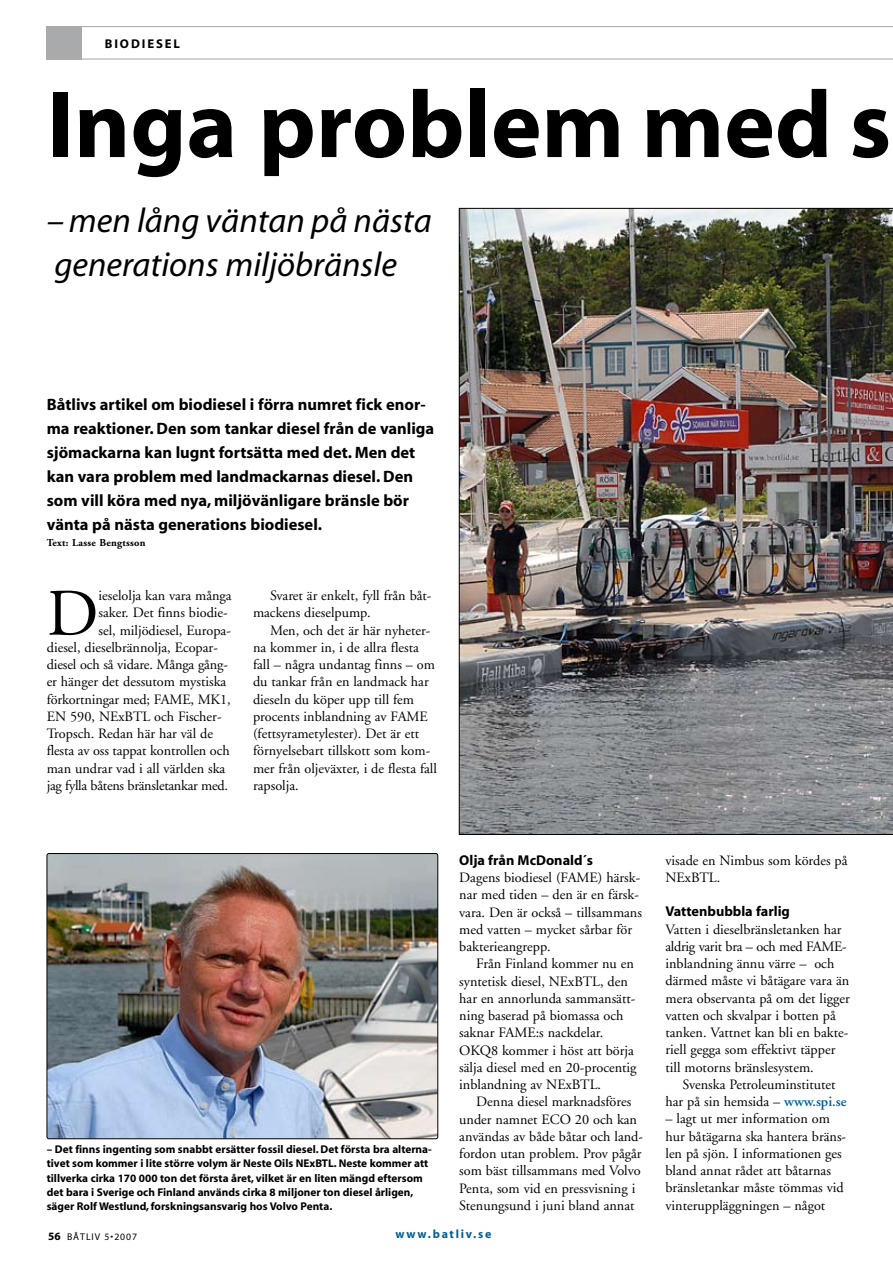
<style>
.page{position:relative;width:893px;height:1263px;background:#fff}
.page>*{position:absolute;margin:0;border:0;box-sizing:border-box;transform-origin:0 0}
.t1{font:700 96px "Myriad";color:#000}
.t2{font:66.3px "Adobe Garamond";color:#000}
.t3{font:italic 34.5px/43.5px "Myriad";color:#000}
.t4{font:700 16.5px/24px "Myriad";color:#000}
.t5{font:14.25px/17.2px "Adobe Garamond";color:#000}
.t6{font:14.25px "Adobe Garamond";letter-spacing:-.02em;color:#000}
.t7{font:700 14.25px "Myriad";color:#000}
.t8{font:700 12.75px "Myriad";letter-spacing:.15em;color:#000}
.t9{font:700 12px "Myriad";letter-spacing:.15em;color:#005f95}
.t10{font:700 11.25px/14.2px "Myriad";color:#000}
.t11{font:700 10.5px "Adobe Garamond";letter-spacing:.025em;color:#000}
.t12{font:9.75px "Myriad";letter-spacing:.1em;color:#000}
.s1{font-weight:700;font-size:11.25px}
.s2{font-weight:600;color:#005f95}
</style>
<div class="page">
<svg style="left:47px;top:26px;width:846px;height:34px"></svg>
<div style="left:47px;top:26px;width:35px;height:33px;background:#a9aaac"></div>
<img style="left:47px;top:853px;width:391px;height:285px;border-radius:2px">
<div style="left:47px;top:853px;width:391px;height:286px;border:1px solid #000;border-radius:2px"></div>
<img style="left:459px;top:208px;width:434px;height:627px">
<p class="t8" style="left:105px;top:38px;width:77px">biodiesel</p>
<p class="t1" style="left:47px;top:75px;width:846px">Inga problem med s</p>
<p class="t3" style="left:47px;top:200px;width:386px">– men lång väntan på nästa generations miljöbränsle</p>
<p class="t4" style="left:47px;top:393px;width:389px">Båtlivs artikel om biodiesel i förra numret fick enor&shy;ma reaktioner. Den som tankar diesel från de vanliga sjömackarna kan lugnt fortsätta med det. Men det kan vara problem med landmackarnas diesel. Den som vill köra med nya, miljövänligare bränsle bör vänta på nästa generations biodiesel.</p>
<p class="t11" style="left:47px;top:537px;width:100px">Text: Lasse Bengtsson</p>
<p class="t2" style="left:47px;top:578px;width:53px">D</p>
<p class="t5" style="left:98px;top:587px;width:135px">ieselolja kan vara många</p>
<p class="t5" style="left:98px;top:605px;width:131px">saker. Det finns biodie-</p>
<p class="t5" style="left:98px;top:622px;width:134px">sel, miljödiesel, Europa-</p>
<p class="t5" style="left:47px;top:639px;width:173px">diesel, dieselbrännolja, Ecopar-</p>
<p class="t5" style="left:47px;top:656px;width:183px">diesel och så vidare. Många gång-</p>
<p class="t5" style="left:47px;top:674px;width:181px">er hänger det dessutom mystiska</p>
<p class="t5" style="left:47px;top:691px;width:185px">förkortningar med; FAME, MK1,</p>
<p class="t5" style="left:47px;top:708px;width:176px">EN 590, NExBTL och Fischer-</p>
<p class="t5" style="left:47px;top:725px;width:168px">Tropsch. Redan här har väl de</p>
<p class="t5" style="left:47px;top:743px;width:184px">flesta av oss tappat kontrollen och</p>
<p class="t5" style="left:47px;top:760px;width:180px">man undrar vad i all världen ska</p>
<p class="t6" style="left:47px;top:778px;width:183px">jag fylla båtens bränsletankar med.</p>
<p class="t5" style="left:270px;top:587px;width:163px">Svaret är enkelt, fyll från båt-</p>
<p class="t5" style="left:253px;top:605px;width:119px">mackens dieselpump.</p>
<p class="t5" style="left:270px;top:622px;width:162px">Men, och det är här nyheter-</p>
<p class="t5" style="left:253px;top:639px;width:167px">na kommer in, i de allra flesta</p>
<p class="t5" style="left:253px;top:656px;width:184px">fall – några undantag finns – om</p>
<p class="t5" style="left:253px;top:674px;width:177px">du tankar från en landmack har</p>
<p class="t5" style="left:253px;top:691px;width:163px">dieseln du köper upp till fem</p>
<p class="t5" style="left:253px;top:708px;width:176px">procents inblandning av FAME</p>
<p class="t5" style="left:253px;top:725px;width:168px">(fettsyrametylester). Det är ett</p>
<p class="t5" style="left:253px;top:743px;width:179px">förnyelsebart tillskott som kom-</p>
<p class="t5" style="left:253px;top:760px;width:185px">mer från oljeväxter, i de flesta fall</p>
<p class="t5" style="left:253px;top:777px;width:47px">rapsolja.</p>
<p class="t10" style="left:47px;top:1142px;width:387px">– Det finns ingenting som snabbt ersätter fossil diesel. Det första bra alterna&shy;tivet som kommer i lite större volym är Neste Oils NExBTL. Neste kommer att tillverka cirka 170 000 ton det första året, vilket är en liten mängd eftersom det bara i Sverige och Finland används cirka 8 miljoner ton diesel årligen, säger Rolf Westlund, forskningsansvarig hos Volvo Penta.</p>
<p class="t7" style="left:459px;top:853px;width:135px">Olja från McDonald´s</p>
<p class="t5" style="left:459px;top:869px;width:182px">Dagens biodiesel (FAME) härsk-</p>
<p class="t5" style="left:459px;top:886px;width:181px">nar med tiden – den är en färsk-</p>
<p class="t5" style="left:459px;top:904px;width:184px">vara. Den är också – tillsammans</p>
<p class="t5" style="left:459px;top:921px;width:174px">med vatten – mycket sårbar för</p>
<p class="t5" style="left:459px;top:938px;width:93px">bakterieangrepp.</p>
<p class="t5" style="left:476px;top:955px;width:159px">Från Finland kommer nu en</p>
<p class="t5" style="left:459px;top:973px;width:170px">syntetisk diesel, NExBTL, den</p>
<p class="t5" style="left:459px;top:990px;width:178px">har en annorlunda sammansätt-</p>
<p class="t5" style="left:459px;top:1007px;width:166px">ning baserad på biomassa och</p>
<p class="t5" style="left:459px;top:1024px;width:145px">saknar FAME:s nackdelar.</p>
<p class="t5" style="left:459px;top:1042px;width:176px">OKQ8 kommer i höst att börja</p>
<p class="t5" style="left:459px;top:1059px;width:179px">sälja diesel med en 20-procentig</p>
<p class="t5" style="left:459px;top:1076px;width:143px">inblandning av NExBTL.</p>
<p class="t5" style="left:476px;top:1093px;width:157px">Denna diesel marknadsföres</p>
<p class="t5" style="left:459px;top:1111px;width:179px">under namnet ECO 20 och kan</p>
<p class="t5" style="left:459px;top:1128px;width:185px">användas av både båtar och land-</p>
<p class="t5" style="left:459px;top:1145px;width:184px">fordon utan problem. Prov pågår</p>
<p class="t5" style="left:459px;top:1162px;width:183px">som bäst tillsammans med Volvo</p>
<p class="t5" style="left:459px;top:1180px;width:178px">Penta, som vid en pressvisning i</p>
<p class="t5" style="left:459px;top:1197px;width:177px">Stenungsund i juni bland annat</p>
<p class="t12" style="left:48px;top:1231px;width:90px"><span class="s1">56</span> båtliv 5•2007</p>
<p class="t9" style="left:395px;top:1228px;width:97px">www.batliv.se</p>
<p class="t5" style="left:665px;top:852px;width:184px">visade en Nimbus som kördes på<br>NExBTL.</p>
<p class="t7" style="left:665px;top:904px;width:126px">Vattenbubbla farlig</p>
<p class="t5" style="left:665px;top:921px;width:178px">Vatten i dieselbränsletanken har</p>
<p class="t6" style="left:665px;top:939px;width:183px">aldrig varit bra – och med FAME-</p>
<p class="t5" style="left:665px;top:955px;width:170px">inblandning ännu värre – och</p>
<p class="t5" style="left:665px;top:972px;width:185px">därmed måste vi båtägare vara än</p>
<p class="t5" style="left:665px;top:990px;width:186px">mera observanta på om det ligger</p>
<p class="t5" style="left:665px;top:1007px;width:172px">vatten och skvalpar i botten på</p>
<p class="t5" style="left:665px;top:1024px;width:184px">tanken. Vattnet kan bli en bakte-</p>
<p class="t5" style="left:665px;top:1041px;width:171px">riell gegga som effektivt täpper</p>
<p class="t5" style="left:665px;top:1059px;width:150px">till motorns bränslesystem.</p>
<p class="t5" style="left:682px;top:1076px;width:155px">Svenska Petroleuminstitutet</p>
<p class="t5" style="left:665px;top:1093px;width:183px">har på sin hemsida – <span class="s2">www.spi.se</span></p>
<p class="t5" style="left:665px;top:1110px;width:182px">– lagt ut mer information om hur båtägarna ska hantera bräns&shy;len på sjön. I informationen ges bland annat rådet att båtarnas bränsletankar måste tömmas vid vinteruppläggningen – något</p>
</div>
